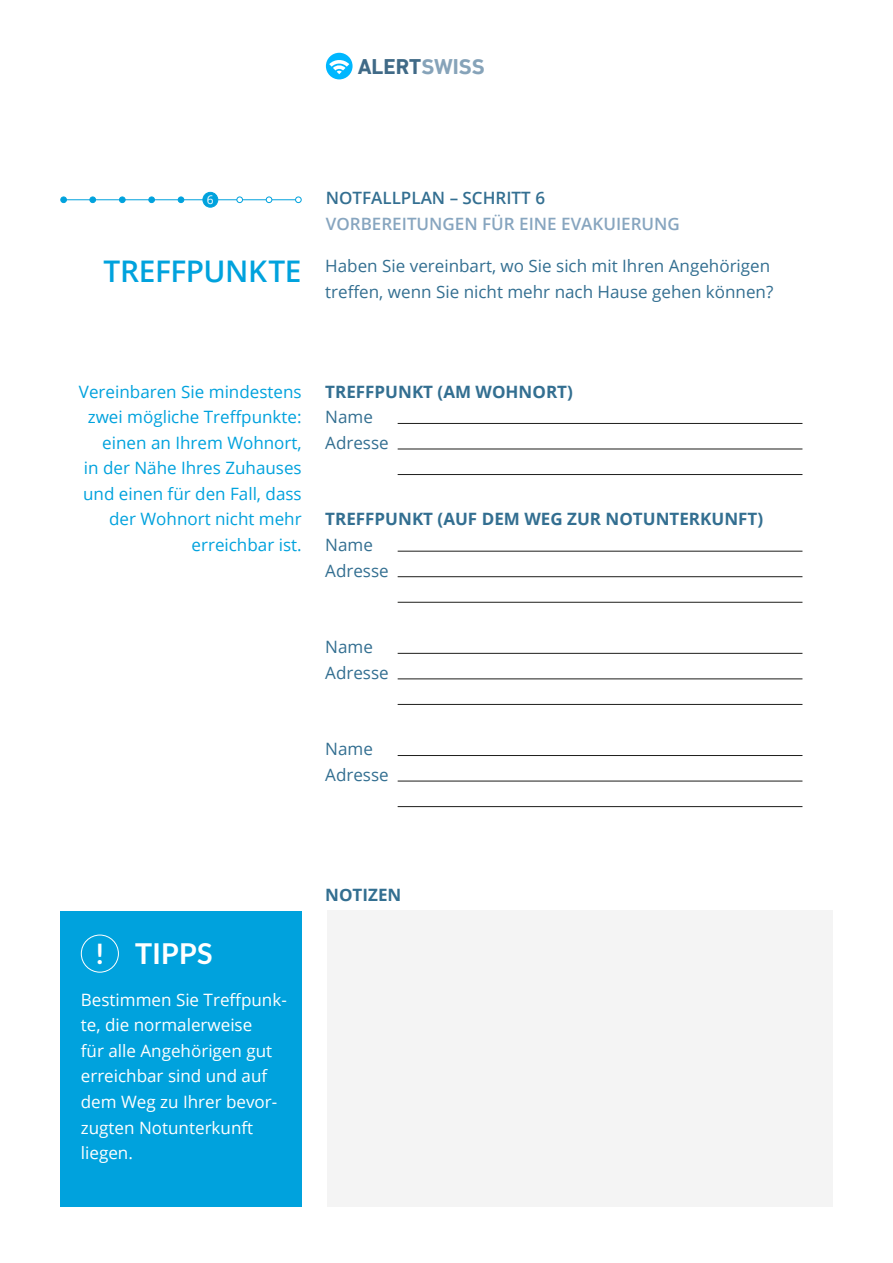
<style>
.page{position:relative;width:893px;height:1263px;background:#fff}
.page>*{position:absolute;margin:0;border:0;box-sizing:border-box;transform-origin:0 0}
.t1{font:600 29.85px "Open Sans";letter-spacing:-.015em;color:#00a2dd}
.t2{font:700 28.65px "Lato";color:#fff}
.t3{font:700 21.6px "DIN Next W01";color:#406a87}
.t4{font:17.1px/25.5px "Open Sans";color:#00a2dd;text-align:right}
.t5{font:17.1px/25.5px "Open Sans";color:#336f91}
.t6{font:17.1px/25.5px "Open Sans";color:#fff}
.t7{font:700 17.1px "Open Sans";color:#336f91}
.t8{font:600 17.1px "Open Sans";color:#87a5bf}
.t9{font:600 17.1px "Open Sans";color:#336f91}
.t10{font:12px "Open Sans";color:#fff}
.s1{color:#86a3b9}
.s2{font-size:28.05px}
</style>
<div class="page">
<div style="left:326px;top:53px;width:27px;height:26px;background:#00b7ff;border-radius:50%"></div>
<svg style="left:329px;top:60px;width:20px;height:14px"></svg>
<hr style="left:64px;top:199px;width:235px;height:1px;background:#00a2dd">
<div style="left:119px;top:196px;width:7px;height:7px;border:1px solid #00a2dd;border-radius:50%"></div>
<div style="left:148px;top:196px;width:7px;height:7px;border:1px solid #00a2dd;border-radius:50%"></div>
<div style="left:60px;top:196px;width:7px;height:7px;border:1px solid #00a2dd;border-radius:50%"></div>
<div style="left:89px;top:196px;width:7px;height:7px;border:1px solid #00a2dd;border-radius:50%"></div>
<div style="left:178px;top:196px;width:6px;height:7px;border:1px solid #00a2dd;border-radius:50%"></div>
<div style="left:236px;top:196px;width:7px;height:7px;border:1px solid #00a2dd;border-radius:50%"></div>
<div style="left:266px;top:196px;width:6px;height:7px;border:1px solid #00a2dd;border-radius:50%"></div>
<div style="left:295px;top:196px;width:7px;height:7px;border:1px solid #00a2dd;border-radius:50%"></div>
<div style="left:203px;top:192px;width:15px;height:15px;background:#00a2dd;border-radius:50%"></div>
<div style="left:202px;top:192px;width:16px;height:16px;border:1px solid #00a2dd;border-radius:50%"></div>
<div style="left:61px;top:911px;width:241px;height:296px;background:#00a2dd"></div>
<div style="left:81px;top:934px;width:38px;height:39px;border:1px solid #fff;border-radius:50%"></div>
<hr style="left:398px;top:423px;width:404px;height:1px;background:#1d1d1b">
<hr style="left:398px;top:449px;width:404px;height:1px;background:#1d1d1b">
<hr style="left:398px;top:474px;width:404px;height:1px;background:#1d1d1b">
<hr style="left:398px;top:551px;width:404px;height:1px;background:#1d1d1b">
<hr style="left:398px;top:576px;width:404px;height:1px;background:#1d1d1b">
<hr style="left:398px;top:602px;width:404px;height:1px;background:#1d1d1b">
<hr style="left:398px;top:653px;width:404px;height:1px;background:#1d1d1b">
<hr style="left:398px;top:679px;width:404px;height:1px;background:#1d1d1b">
<hr style="left:398px;top:704px;width:404px;height:1px;background:#1d1d1b">
<hr style="left:398px;top:755px;width:404px;height:1px;background:#1d1d1b">
<hr style="left:398px;top:781px;width:404px;height:1px;background:#1d1d1b">
<hr style="left:398px;top:806px;width:404px;height:1px;background:#1d1d1b">
<div style="left:327px;top:910px;width:506px;height:297px;background:#f4f4f4"></div>
<p class="t3" style="left:358px;top:54px;width:128px">ALERT<span class="s1">SWISS</span></p>
<p class="t10" style="left:207px;top:191px;width:8px">6</p>
<p class="t9" style="left:326px;top:186px;width:221px">NOTFALLPLAN – SCHRITT 6</p>
<p class="t8" style="left:326px;top:212px;width:356px">VORBEREITUNGEN FÜR EINE EVAKUIERUNG</p>
<h1 class="t1" style="left:103px;top:251px;width:200px">TREFFPUNKTE</h1>
<p class="t5" style="left:325px;top:253px;width:450px">Haben Sie vereinbart, wo Sie sich mit Ihren Angehörigen treffen, wenn Sie nicht mehr nach Hause gehen können?</p>
<p class="t4" style="left:79px;top:378px;width:224px">Vereinbaren Sie mindestens zwei mögliche Treffpunkte: einen an Ihrem Wohnort,<br>in der Nähe Ihres Zuhauses und einen für den Fall, dass der Wohnort nicht mehr erreichbar ist.</p>
<p class="t7" style="left:325px;top:379px;width:249px">TREFFPUNKT (AM WOHNORT)</p>
<p class="t5" style="left:325px;top:404px;width:65px">Name<br>Adresse</p>
<p class="t7" style="left:325px;top:507px;width:439px">TREFFPUNKT (AUF DEM WEG ZUR NOTUNTERKUNFT)</p>
<p class="t5" style="left:325px;top:531px;width:65px">Name<br>Adresse</p>
<p class="t5" style="left:325px;top:634px;width:65px">Name<br>Adresse</p>
<p class="t5" style="left:325px;top:736px;width:65px">Name<br>Adresse</p>
<h2 class="t2" style="left:95px;top:937px;width:119px"><span class="s2">!</span> TIPPS</h2>
<p class="t6" style="left:81px;top:986px;width:207px">Bestimmen Sie Treffpunk&shy;te, die normalerweise<br>für alle Angehörigen gut erreichbar sind und auf dem Weg zu Ihrer bevor&shy;zugten Notunterkunft liegen.</p>
<p class="t7" style="left:325px;top:883px;width:78px">NOTIZEN</p>
</div>
